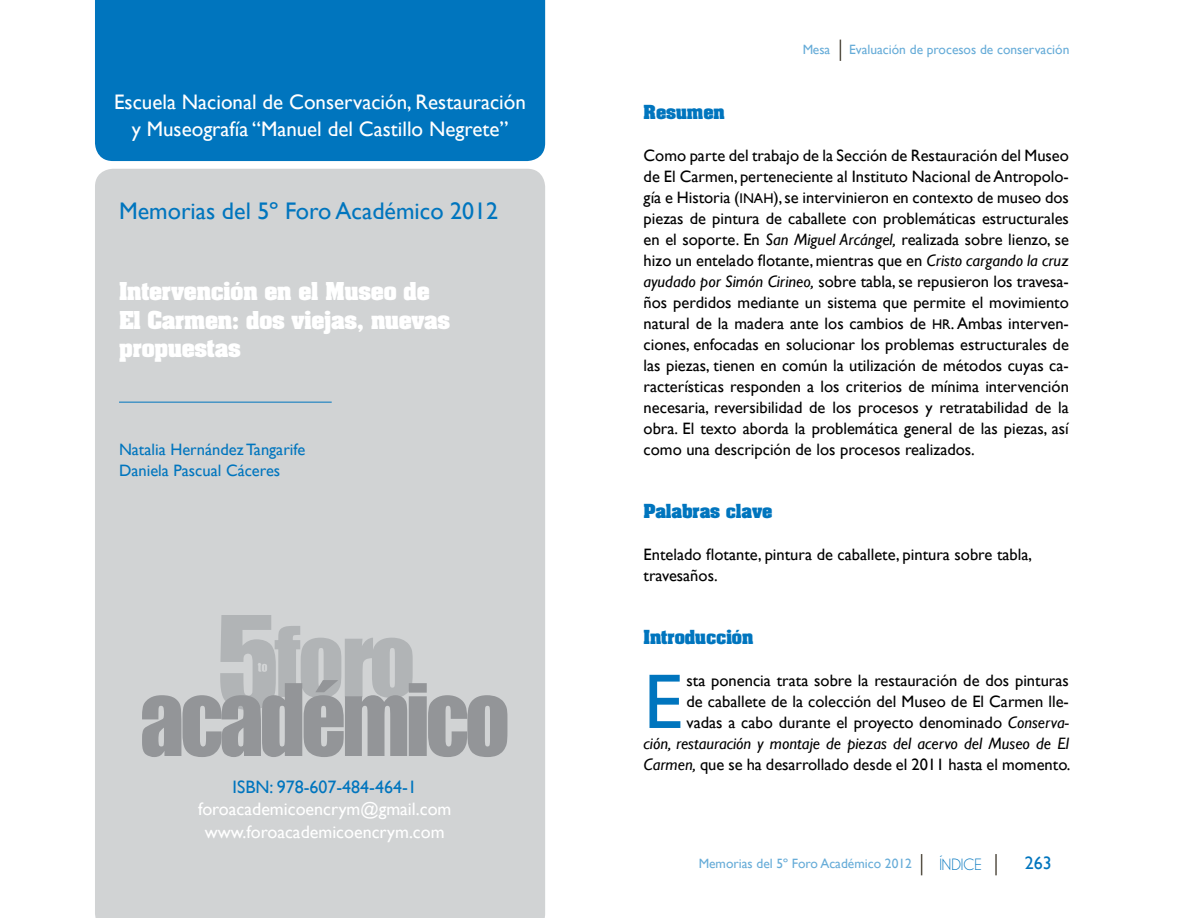
<style>
.page{position:relative;width:1188px;height:918px;background:#fff}
.page>*{position:absolute;margin:0;border:0;box-sizing:border-box;transform-origin:0 0}
.t1{font:78px "Gill Sans";color:#0075be}
.t2{font:24px "Gill Sans";color:#0075be}
.t3{font:21px/27px "Gill Sans";color:#fff;text-align:center}
.t4{font:700 21px/28.5px "Aachen";letter-spacing:-.005em;color:#fff}
.t5{font:18px/22.5px "Gill Sans";color:#fff;text-align:center}
.t6{font:18px "Gill Sans";color:#0075be}
.t7{font:16.5px/21px "Gill Sans";color:#000;text-align:justify}
.t8{font:16.5px/21px "Gill Sans";color:#0075be}
.t9{font:700 16.5px "Aachen";color:#0075be}
.t10{font:16.5px "Champagne&Limousines";color:#0075be}
.t11{font:13.5px "Gill Sans";color:#0075be}
.s1{font-family:"Gill Sans MT SC850";font-size:14.1px}
.s2{font-style:italic}
</style>
<div class="page">
<hr style="left:995px;top:854px;width:2px;height:21px;background:#575146">
<svg style="left:921px;top:854px;width:1px;height:21px"></svg>
<div style="left:95px;top:0;width:450px;height:161px;background:#0075be"></div>
<div style="left:95px;top:169px;width:450px;height:749px;background:#d1d3d4"></div>
<svg style="left:142px;top:615px;width:365px;height:142px;background:#b5b7b9"></svg>
<hr style="left:119px;top:402px;width:213px;height:1px;background:#0075be">
<svg style="left:840px;top:40px;width:1px;height:21px"></svg>
<p class="t3" style="left:114px;top:89px;width:413px">Escuela Nacional de Conservación, Restauración y Museografía “Manuel del Castillo Negrete”</p>
<h2 class="t2" style="left:119px;top:197px;width:381px">Memorias del 5º Foro Académico 2012</h2>
<p class="t4" style="left:119px;top:276px;width:333px">Intervención en el Museo de<br>El Carmen: dos viejas, nuevas propuestas</p>
<p class="t8" style="left:119px;top:439px;width:188px">Natalia Hernández Tangarife<br>Daniela Pascual Cáceres</p>
<p class="t6" style="left:233px;top:776px;width:186px">ISBN: 978-607-484-464-1</p>
<p class="t5" style="left:198px;top:798px;width:255px">foroacademicoencrym@gmail.com www.foroacademicoencrym.com</p>
<p class="t11" style="left:802px;top:42px;width:29px">Mesa</p>
<p class="t11" style="left:849px;top:42px;width:222px">Evaluación de procesos de conservación</p>
<p class="t9" style="left:644px;top:100px;width:83px">Resumen</p>
<p class="t7" style="left:644px;top:145px;width:427px">Como parte del trabajo de la Sección de Restauración del Museo de El Carmen, perteneciente al Instituto Nacional de Antropolo&shy;gía e Historia (<span class="s1">INAH</span>), se intervinieron en contexto de museo dos piezas de pintura de caballete con problemáticas estructurales en el soporte. En <span class="s2">San Miguel Arcángel,</span> realizada sobre lienzo, se hizo un entelado flotante, mientras que en <span class="s2">Cristo cargando la cruz ayudado por Simón Cirineo,</span> sobre tabla, se repusieron los travesa&shy;ños perdidos mediante un sistema que permite el movimiento natural de la madera ante los cambios de <span class="s1">HR</span>. Ambas interven&shy;ciones, enfocadas en solucionar los problemas estructurales de las piezas, tienen en común la utilización de métodos cuyas ca&shy;racterísticas responden a los criterios de mínima intervención necesaria, reversibilidad de los procesos y retratabilidad de la obra. El texto aborda la problemática general de las piezas, así como una descripción de los procesos realizados.</p>
<p class="t9" style="left:644px;top:499px;width:130px">Palabras clave</p>
<p class="t7" style="left:644px;top:544px;width:390px">Entelado flotante, pintura de caballete, pintura sobre tabla, travesaños.</p>
<p class="t9" style="left:644px;top:625px;width:111px">Introducción</p>
<h1 class="t1" style="left:644px;top:656px;width:41px">E</h1>
<p class="t7" style="left:644px;top:670px;width:428px;text-align:right">sta ponencia trata sobre la restauración de dos pinturas<br>de caballete de la colección del Museo de El Carmen lle-<br>vadas a cabo durante el proyecto denominado <span class="s2">Conserva-<br>ción, restauración y montaje de piezas del acervo del Museo de El Carmen,</span> que se ha desarrollado desde el 2011 hasta el momento.</p>
<p class="t11" style="left:699px;top:856px;width:215px">Memorias del 5º Foro Académico 2012</p>
<p class="t10" style="left:939px;top:855px;width:44px">ÍNDICE</p>
<p class="t6" style="left:1025px;top:853px;width:28px">263</p>
</div>
